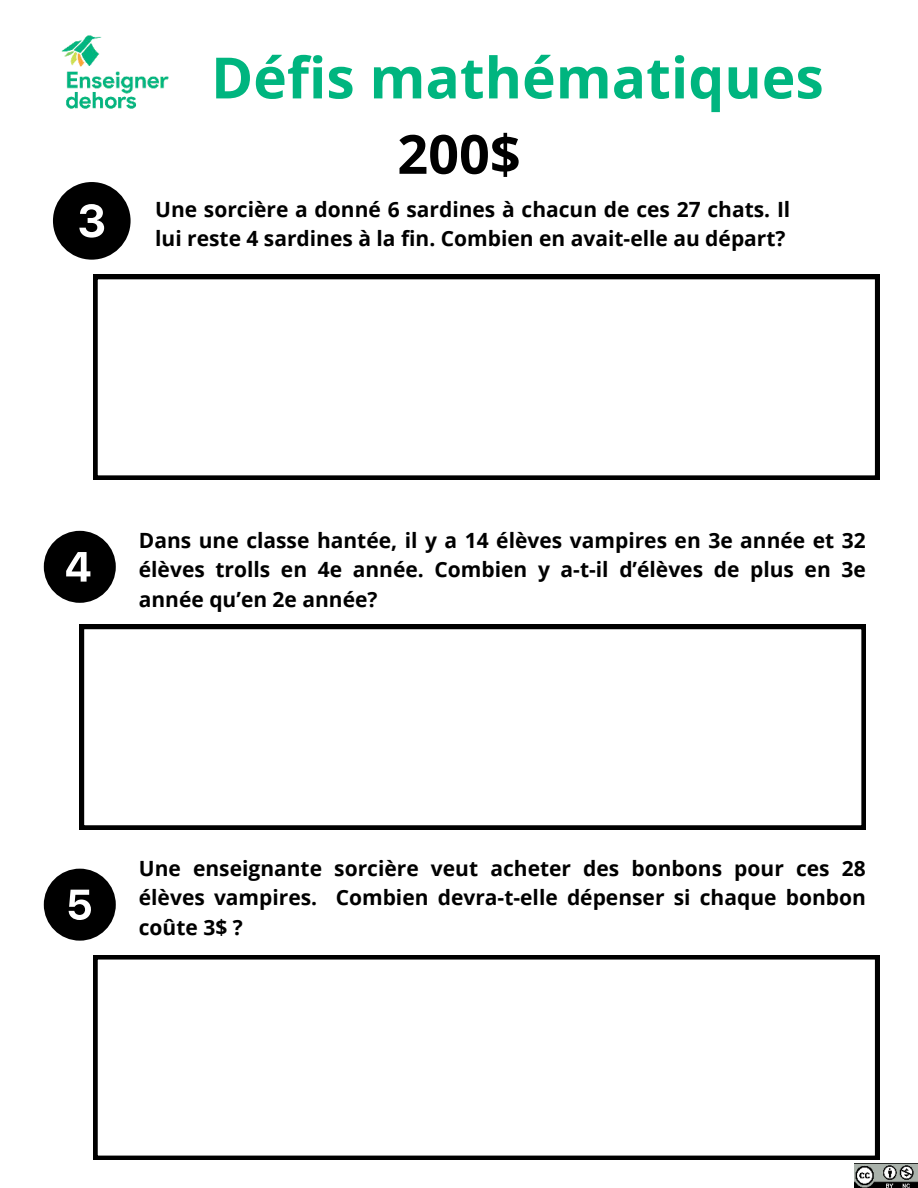
<style>
.page{position:relative;width:918px;height:1188px;background:#fff}
.page>*{position:absolute;margin:0;border:0;box-sizing:border-box;transform-origin:0 0}
.t1{font:700 57px "Open Sans";color:#00b57f}
.t2{font:700 54px "Open Sans";color:#000}
.t3{font:700 21px/29.2px "Open Sans";color:#000;text-align:justify}
</style>
<div class="page">
<img style="left:61px;top:35px;width:108px;height:74px">
<svg style="left:53px;top:182px;width:78px;height:78px"></svg>
<svg style="left:44px;top:531px;width:72px;height:72px"></svg>
<svg style="left:44px;top:869px;width:72px;height:72px"></svg>
<svg style="left:93px;top:275px;width:786px;height:205px"></svg>
<svg style="left:80px;top:625px;width:786px;height:204px"></svg>
<svg style="left:93px;top:955px;width:786px;height:205px"></svg>
<img style="left:854px;top:1164px;width:64px;height:24px">
<h1 class="t1" style="left:211px;top:38px;width:614px">Défis mathématiques</h1>
<h2 class="t2" style="left:397px;top:116px;width:125px">200$</h2>
<p class="t3" style="left:155px;top:194px;width:637px">Une sorcière a donné 6 sardines à chacun de ces 27 chats. Il lui reste 4 sardines à la fin. Combien en avait-elle au départ?</p>
<p class="t3" style="left:139px;top:525px;width:729px">Dans une classe hantée, il y a 14 élèves vampires en 3e année et 32 élèves trolls en 4e année. Combien y a-t-il d’élèves de plus en 3e année qu’en 2e année?</p>
<p class="t3" style="left:139px;top:853px;width:729px">Une enseignante sorcière veut acheter des bonbons pour ces 28 élèves vampires. Combien devra-t-elle dépenser si chaque bonbon coûte 3$ ?</p>
</div>
